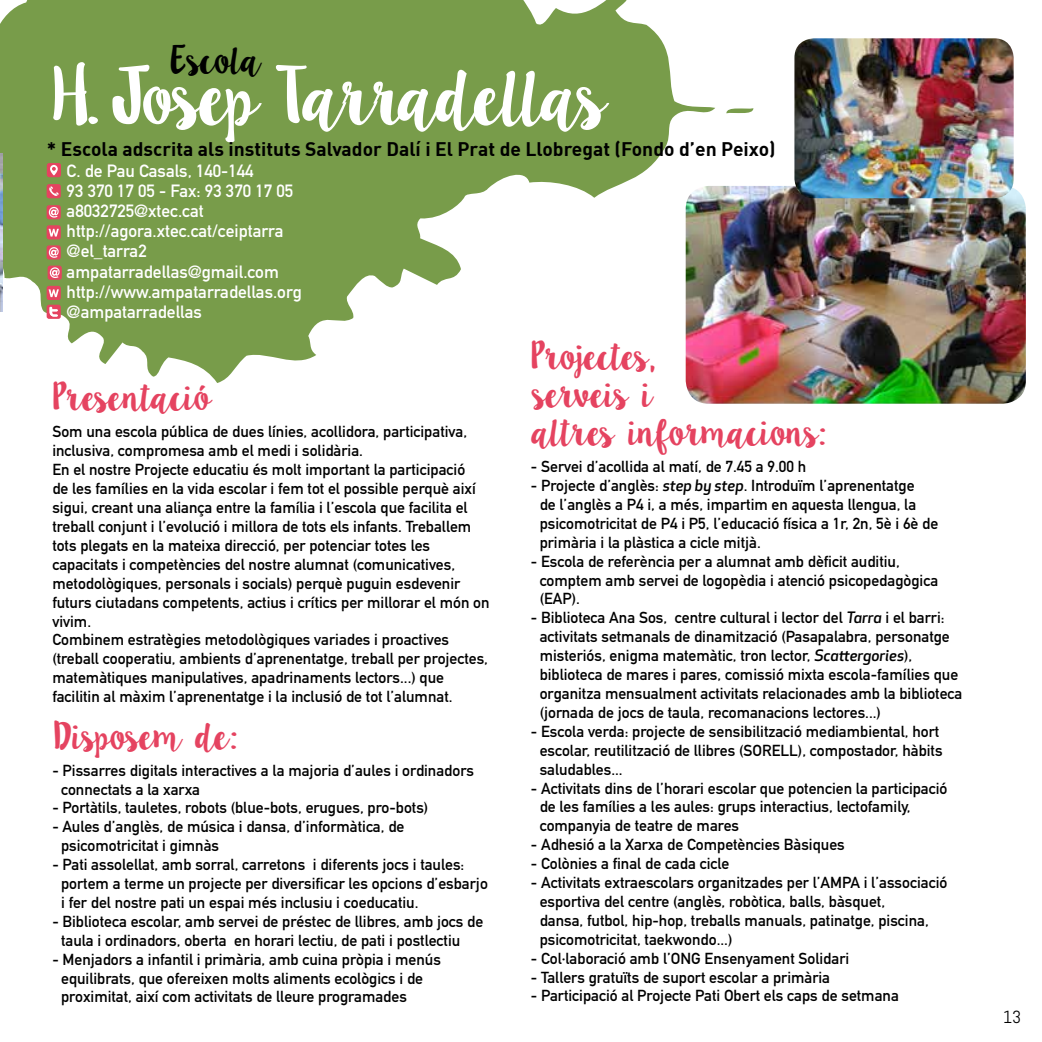
<style>
.page{position:relative;width:1042px;height:1042px;background:#fff}
.page>*{position:absolute;margin:0;border:0;box-sizing:border-box;transform-origin:0 0}
.t1{font:64.75px "Lilly Belle";letter-spacing:-.135em;color:#fff}
.t2{font:31.5px/37.8px "Lilly Belle";letter-spacing:-.1em;color:#e54360}
.t3{font:31.5px "Lilly Belle";letter-spacing:-.09em;color:#000}
.t4{font:700 19.25px "DIN";color:#000}
.t5{font:17.5px/20.1px "DIN Mittelschrift";color:#fff}
.t6{font:17.5px "Abel";color:#000}
.t7{font:15.75px/18.9px "DIN Mittelschrift";color:#000}
.s1{font-family:"Apex New";font-weight:500;font-style:italic;font-size:15.4px}
</style>
<div class="page">
<svg style="left:0;top:0;width:753px;height:383px;fill:#789c4a"></svg>
<img style="left:686px;top:186px;width:340px;height:218px">
<div style="left:47px;top:205px;width:14px;height:14px;background:#e54360;border-radius:2px"></div>
<svg style="left:49px;top:207px;width:10px;height:11px"></svg>
<div style="left:47px;top:163px;width:14px;height:14px;background:#e54360;border-radius:2px"></div>
<svg style="left:50px;top:165px;width:8px;height:10px"></svg>
<div style="left:47px;top:184px;width:14px;height:14px;background:#e54360;border-radius:2px"></div>
<svg style="left:49px;top:186px;width:10px;height:10px"></svg>
<div style="left:47px;top:245px;width:14px;height:14px;background:#e54360;border-radius:2px"></div>
<svg style="left:49px;top:247px;width:10px;height:11px"></svg>
<img style="left:794px;top:38px;width:219px;height:160px">
<svg style="left:47px;top:305px;width:14px;height:14px"></svg>
<svg style="left:50px;top:307px;width:8px;height:9px"></svg>
<div style="left:47px;top:225px;width:14px;height:14px;background:#e54360;border-radius:2px"></div>
<svg style="left:49px;top:229px;width:10px;height:8px"></svg>
<div style="left:48px;top:266px;width:14px;height:14px;background:#e54360;border-radius:2px"></div>
<svg style="left:50px;top:267px;width:10px;height:11px"></svg>
<div style="left:47px;top:286px;width:14px;height:14px;background:#e54360;border-radius:2px"></div>
<svg style="left:49px;top:289px;width:10px;height:8px"></svg>
<img style="left:0;top:153px;width:2px;height:159px">
<h2 class="t3" style="left:170px;top:37px;width:94px">Escola</h2>
<h1 class="t1" style="left:52px;top:50px;width:559px">H. Josep Tarradellas</h1>
<p class="t4" style="left:47px;top:136px;width:730px">* Escola adscrita als instituts Salvador Dalí i El Prat de Llobregat (Fondo d’en Peixo)</p>
<p class="t5" style="left:67px;top:161px;width:237px">C. de Pau Casals, 140-144<br>93 370 17 05 - Fax: 93 370 17 05 a8032725@xtec.cat http://agora.xtec.cat/ceiptarra @el_tarra2 ampatarradellas@gmail.com http://www.ampatarradellas.org @ampatarradellas</p>
<h2 class="t2" style="left:52px;top:378px;width:162px">Presentació</h2>
<p class="t7" style="left:52px;top:422px;width:439px">Som una escola pública de dues línies, acollidora, participativa, inclusiva, compromesa amb el medi i solidària.<br>En el nostre Projecte educatiu és molt important la participació<br>de les famílies en la vida escolar i fem tot el possible perquè així sigui, creant una aliança entre la família i l’escola que facilita el treball conjunt i l’evolució i millora de tots els infants. Treballem tots plegats en la mateixa direcció, per potenciar totes les capacitats i competències del nostre alumnat (comunicatives, metodològiques, personals i socials) perquè puguin esdevenir futurs ciutadans competents, actius i crítics per millorar el món on vivim.<br>Combinem estratègies metodològiques variades i proactives (treball cooperatiu, ambients d’aprenentatge, treball per projectes, matemàtiques manipulatives, apadrinaments lectors...) que facilitin al màxim l’aprenentatge i la inclusió de tot l’alumnat.</p>
<h2 class="t2" style="left:52px;top:717px;width:186px">Disposem de:</h2>
<p class="t7" style="left:61px;top:761px;width:414px;text-indent:-9px">- Pissarres digitals interactives a la majoria d’aules i ordinadors connectats a la xarxa</p>
<p class="t7" style="left:52px;top:798px;width:377px">- Portàtils, tauletes, robots (blue-bots, erugues, pro-bots)</p>
<p class="t7" style="left:61px;top:817px;width:345px;text-indent:-9px">- Aules d’anglès, de música i dansa, d’informàtica, de psicomotricitat i gimnàs</p>
<p class="t7" style="left:61px;top:855px;width:428px;text-indent:-9px">- Pati assolellat, amb sorral, carretons i diferents jocs i taules: portem a terme un projecte per diversificar les opcions d’esbarjo i fer del nostre pati un espai més inclusiu i coeducatiu.</p>
<p class="t7" style="left:61px;top:912px;width:424px;text-indent:-9px">- Biblioteca escolar, amb servei de préstec de llibres, amb jocs de taula i ordinadors, oberta en horari lectiu, de pati i postlectiu</p>
<p class="t7" style="left:61px;top:950px;width:381px;text-indent:-9px">- Menjadors a infantil i primària, amb cuina pròpia i menús equilibrats, que ofereixen molts aliments ecològics i de proximitat, així com activitats de lleure programades</p>
<h2 class="t2" style="left:531px;top:338px;width:296px">Projectes,<br>serveis i<br>altres informacions:</h2>
<p class="t7" style="left:531px;top:457px;width:277px">- Servei d’acollida al matí, de 7.45 a 9.00 h</p>
<p class="t7" style="left:540px;top:476px;width:400px;text-indent:-9px">- Projecte d’anglès: <span class="s1">step by step</span>. Introduïm l’aprenentatge<br>de l’anglès a P4 i, a més, impartim en aquesta llengua, la psicomotricitat de P4 i P5, l’educació física a 1r, 2n, 5è i 6è de primària i la plàstica a cicle mitjà.</p>
<p class="t7" style="left:540px;top:552px;width:400px;text-indent:-9px">- Escola de referència per a alumnat amb dèficit auditiu, comptem amb servei de logopèdia i atenció psicopedagògica (EAP).</p>
<p class="t7" style="left:540px;top:608px;width:424px;text-indent:-9px">- Biblioteca Ana Sos, centre cultural i lector del <span class="s1">Tarra</span> i el barri: activitats setmanals de dinamització (Pasapalabra, personatge misteriós, enigma matemàtic, tron lector, <span class="s1">Scattergories</span>), biblioteca de mares i pares, comissió mixta escola-famílies que organitza mensualment activitats relacionades amb la biblioteca (jornada de jocs de taula, recomanacions lectores...)</p>
<p class="t7" style="left:540px;top:722px;width:404px;text-indent:-9px">- Escola verda: projecte de sensibilització mediambiental, hort escolar, reutilització de llibres (SORELL), compostador, hàbits saludables...</p>
<p class="t7" style="left:540px;top:778px;width:409px;text-indent:-9px">- Activitats dins de l’horari escolar que potencien la participació de les famílies a les aules: grups interactius, lectofamily, companyia de teatre de mares</p>
<p class="t7" style="left:531px;top:835px;width:315px">- Adhesió a la Xarxa de Competències Bàsiques</p>
<p class="t7" style="left:531px;top:854px;width:200px">- Colònies a final de cada cicle</p>
<p class="t7" style="left:540px;top:873px;width:409px;text-indent:-9px">- Activitats extraescolars organitzades per l’AMPA i l’associació esportiva del centre (anglès, robòtica, balls, bàsquet,<br>dansa, futbol, hip-hop, treballs manuals, patinatge, piscina, psicomotricitat, taekwondo...)</p>
<p class="t7" style="left:531px;top:949px;width:320px">- Col·laboració amb l’ONG Ensenyament Solidari</p>
<p class="t7" style="left:531px;top:967px;width:301px">- Tallers gratuïts de suport escolar a primària</p>
<p class="t7" style="left:531px;top:986px;width:369px">- Participació al Projecte Pati Obert els caps de setmana</p>
<p class="t6" style="left:1003px;top:1005px;width:20px">13</p>
</div>
